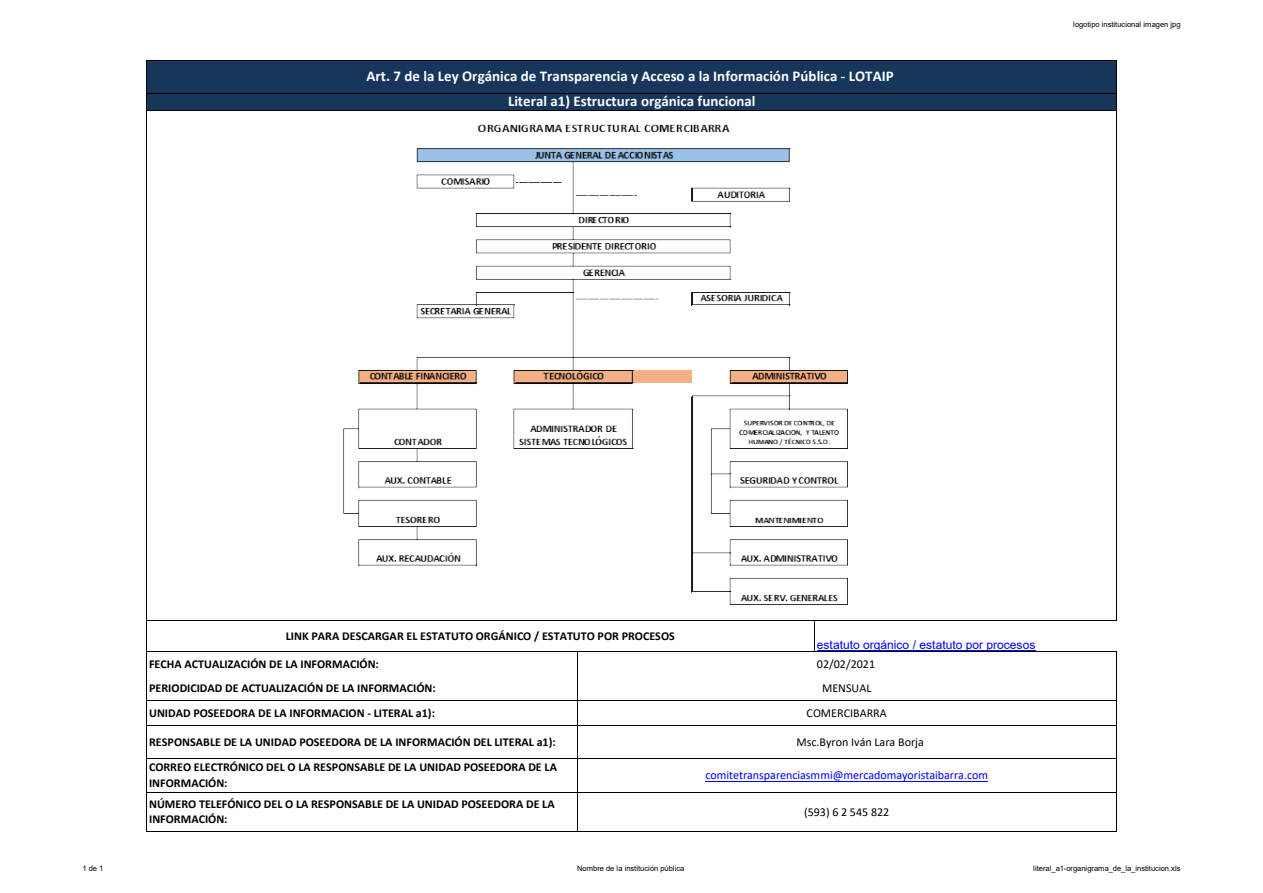
<style>
.page{position:relative;width:1263px;height:893px;background:#fff}
.page>*{position:absolute;margin:0;border:0;box-sizing:border-box;transform-origin:0 0}
.t1{font:700 15px/25.2px "Calibri";color:#fff;text-align:center}
.t2{font:700 12px/15.5px "Calibri";color:#000}
.t3{font:12px/24.5px "Calibri";color:#000;text-align:center}
.t4{font:12px "Calibri";letter-spacing:-.005em;color:#00f}
.t5{font:12px "Arial";letter-spacing:-.005em;color:#00f}
.t6{font:7.5px "Arial";color:#000}
</style>
<div class="page">
<div style="left:147px;top:61px;width:969px;height:50px;background:#16365c"></div>
<hr style="left:705px;top:781px;width:283px;height:1px;background:#00f">
<hr style="left:817px;top:650px;width:219px;height:1px;background:#00f">
<hr style="left:1116px;top:61px;width:1px;height:560px;background:#000">
<hr style="left:146px;top:60px;width:1px;height:772px;background:#000">
<hr style="left:1116px;top:652px;width:1px;height:180px;background:#000">
<hr style="left:814px;top:621px;width:1px;height:31px;background:#000">
<hr style="left:577px;top:652px;width:1px;height:180px;background:#000">
<hr style="left:147px;top:60px;width:969px;height:1px;background:#000">
<hr style="left:147px;top:93px;width:969px;height:1px;background:#000">
<hr style="left:147px;top:110px;width:969px;height:1px;background:#000">
<hr style="left:147px;top:620px;width:969px;height:1px;background:#000">
<hr style="left:147px;top:651px;width:969px;height:1px;background:#000">
<hr style="left:147px;top:700px;width:969px;height:1px;background:#000">
<hr style="left:147px;top:725px;width:969px;height:1px;background:#000">
<hr style="left:147px;top:758px;width:969px;height:1px;background:#000">
<hr style="left:147px;top:792px;width:969px;height:1px;background:#000">
<hr style="left:147px;top:831px;width:969px;height:1px;background:#000">
<img style="left:343px;top:124px;width:505px;height:481px">
<p class="t1" style="left:367px;top:63px;width:528px">Art. 7 de la Ley Orgánica de Transparencia y Acceso a la Información Pública - LOTAIP<br>Literal a1) Estructura orgánica funcional</p>
<p class="t6" style="left:1073px;top:19px;width:109px">logotipo institucional imagen jpg</p>
<p class="t2" style="left:286px;top:628px;width:390px">LINK PARA DESCARGAR EL ESTATUTO ORGÁNICO / ESTATUTO POR PROCESOS</p>
<p class="t2" style="left:149px;top:651px;width:288px;line-height:24.5px">FECHA ACTUALIZACIÓN DE LA INFORMACIÓN:<br>PERIODICIDAD DE ACTUALIZACIÓN DE LA INFORMACIÓN:</p>
<p class="t2" style="left:149px;top:705px;width:287px">UNIDAD POSEEDORA DE LA INFORMACION - LITERAL a1):</p>
<p class="t2" style="left:149px;top:734px;width:408px">RESPONSABLE DE LA UNIDAD POSEEDORA DE LA INFORMACIÓN DEL LITERAL a1):</p>
<p class="t2" style="left:149px;top:760px;width:409px">CORREO ELECTRÓNICO DEL O LA RESPONSABLE DE LA UNIDAD POSEEDORA DE LA<br>INFORMACIÓN:</p>
<p class="t2" style="left:149px;top:796px;width:407px">NÚMERO TELEFÓNICO DEL O LA RESPONSABLE DE LA UNIDAD POSEEDORA DE LA<br>INFORMACIÓN:</p>
<p class="t5" style="left:817px;top:636px;width:220px">estatuto orgánico / estatuto por procesos</p>
<p class="t3" style="left:807px;top:651px;width:82px">02/02/2021<br>MENSUAL<br>COMERCIBARRA</p>
<p class="t3" style="left:796px;top:729px;width:129px">Msc.Byron Iván Lara Borja</p>
<p class="t4" style="left:705px;top:767px;width:284px">comitetransparenciasmmi@mercadomayoristaibarra.com</p>
<p class="t3" style="left:804px;top:799px;width:87px">(593) 6 2 545 822</p>
<p class="t6" style="left:82px;top:863px;width:22px">1de1</p>
<p class="t6" style="left:577px;top:863px;width:109px">Nombre de la institución pública</p>
<p class="t6" style="left:1033px;top:863px;width:149px">literal_a1-organigrama_de_la_institucion.xls</p>
</div>
